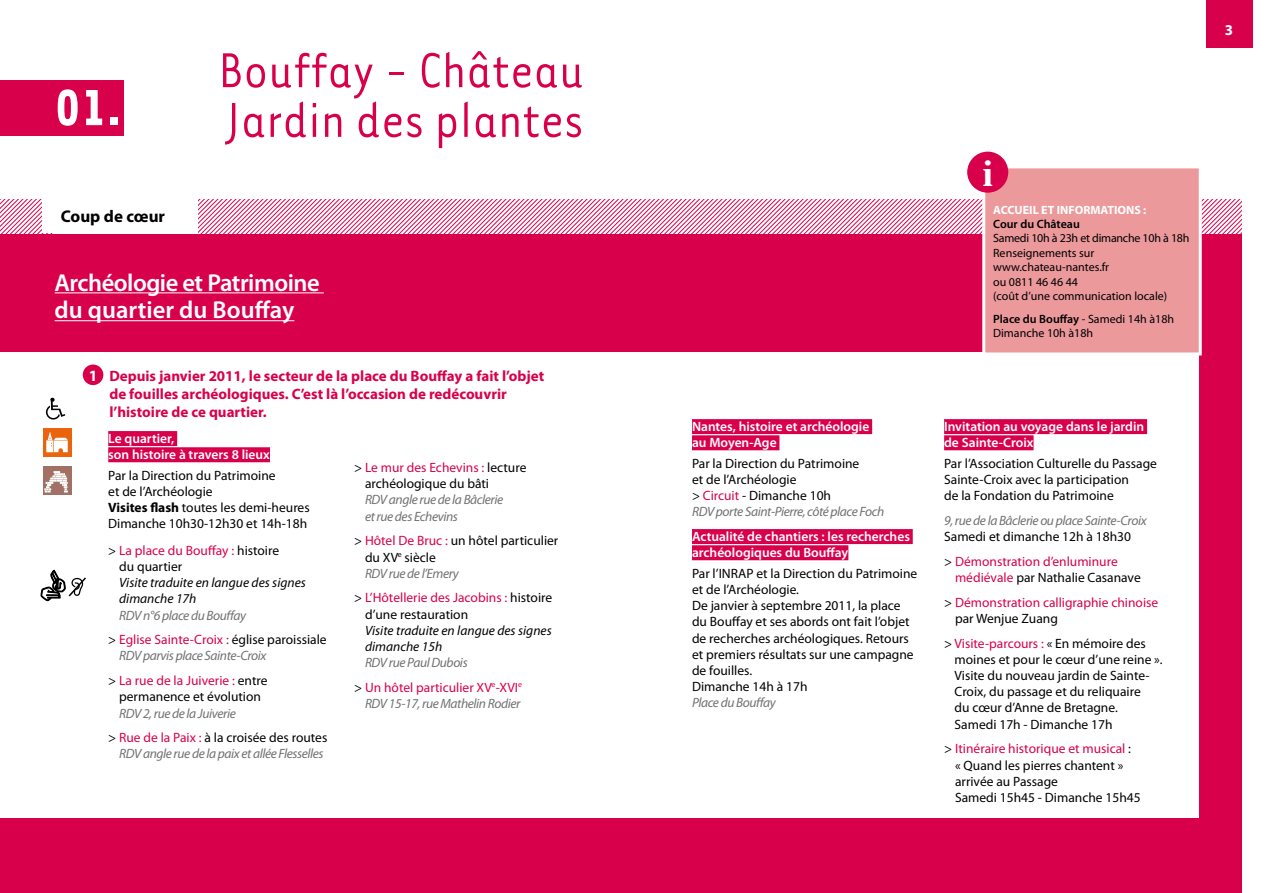
<style>
.page{position:relative;width:1276px;height:893px;background:#fff}
.page>*{position:absolute;margin:0;border:0;box-sizing:border-box;transform-origin:0 0}
.t1{font:56.4px "Tarzana Narrow";color:#d9004b}
.t2{font:700 37.5px "Times";color:#fff}
.t3{font:600 24.6px/27.9px "Myriad Pro";letter-spacing:-.02em;color:#fff}
.t4{font:700 16.95px "Myriad Pro";color:#000}
.t5{font:700 15px/18px "Myriad Pro";color:#d9004b}
.t6{font:700 15px "Myriad Pro";color:#fff}
.t7{font:13.5px/16.2px "Myriad Pro";color:#000}
.t8{font:italic 13.5px/24.8px "Myriad Pro";letter-spacing:-.03em;color:#707172}
.t9{font:600 13.5px/16.2px "Myriad Pro";color:#fff}
.t10{font:13.5px/24.8px "Myriad Pro";color:#d9004b}
.t11{font:italic 13.5px/16.2px "Myriad Pro";color:#000}
.t12{font:12px/14.4px "Myriad Pro";color:#000}
.t13{font:700 12px "Myriad Pro";color:#fff}
.t14{font:600 12px "Myriad Pro";color:#000}
.s1{font-size:15.75px;color:#fff}
.s2{font-weight:700}
.s3{color:#d9004b}
.s4{font-style:normal;color:#000}
.s5{font-style:normal;color:#d9004b}
.s6{font-style:italic;color:#707172}
.s7{color:#000}
.s8{font-weight:600}
</style>
<div class="page">
<div style="left:0;top:235px;width:1242px;height:658px;background:#d9004b"></div>
<div style="left:0;top:353px;width:646px;height:465px;background:#fff"></div>
<div style="left:640px;top:353px;width:558px;height:465px;background:#fff"></div>
<svg style="left:198px;top:200px;width:1044px;height:34px"></svg>
<svg style="left:0;top:200px;width:53px;height:34px"></svg>
<div style="left:0;top:80px;width:123px;height:55px;background:#d9004b"></div>
<hr style="left:55px;top:293px;width:269px;height:1px;background:#fff">
<hr style="left:55px;top:320px;width:239px;height:1px;background:#fff">
<div style="left:108px;top:431px;width:69px;height:15px;background:#d9004b"></div>
<div style="left:108px;top:447px;width:162px;height:15px;background:#d9004b"></div>
<div style="left:83px;top:365px;width:20px;height:20px;background:#d9004b;border-radius:50%"></div>
<div style="left:692px;top:419px;width:180px;height:15px;background:#d9004b"></div>
<div style="left:692px;top:435px;width:87px;height:15px;background:#d9004b"></div>
<div style="left:692px;top:529px;width:220px;height:15px;background:#d9004b"></div>
<div style="left:692px;top:545px;width:156px;height:15px;background:#d9004b"></div>
<div style="left:944px;top:419px;width:203px;height:15px;background:#d9004b"></div>
<div style="left:944px;top:435px;width:89px;height:15px;background:#d9004b"></div>
<div style="left:1205px;top:0;width:47px;height:47px;background:#d9004b"></div>
<div style="left:43px;top:193px;width:144px;height:40px;background:#fff"></div>
<div style="left:982px;top:165px;width:219px;height:190px;background:#ec999c;border:3px solid #fff"></div>
<svg style="left:46px;top:398px;width:19px;height:22px"></svg>
<div style="left:43px;top:428px;width:28px;height:29px;background:#ea640d"></div>
<svg style="left:46px;top:432px;width:22px;height:20px"></svg>
<div style="left:43px;top:466px;width:28px;height:29px;background:#a07164"></div>
<svg style="left:44px;top:471px;width:24px;height:21px"></svg>
<svg style="left:41px;top:570px;width:45px;height:31px"></svg>
<div style="left:967px;top:152px;width:41px;height:41px;background:#d9004b;border-radius:50%"></div>
<h1 class="t1" style="left:218px;top:36px;width:367px">Bouffay - Château</h1>
<h1 class="t1" style="left:55px;top:86px;width:531px"><sup>01.</sup> Jardin des plantes</h1>
<p class="t4" style="left:61px;top:207px;width:106px">Coup de cœur</p>
<h3 class="t3" style="left:55px;top:268px;width:266px">Archéologie et Patrimoine du quartier du Bouffay</h3>
<p class="t5" style="left:109px;top:367px;width:436px;text-indent:-21px"><span class="s1">1</span> Depuis janvier 2011, le secteur de la place du Bouffay a fait l’objet de fouilles archéologiques. C’est là l’occasion de redécouvrir l’histoire de ce quartier.</p>
<p class="t9" style="left:108px;top:430px;width:163px">Le quartier,<br>son histoire à travers 8 lieux</p>
<p class="t7" style="left:108px;top:467px;width:203px">Par la Direction du Patrimoine<br>et de l’Archéologie<br><span class="s2">Visites flash</span> toutes les demi-heures<br>Dimanche 10h30-12h30 et 14h-18h</p>
<p class="t7" style="left:119px;top:542px;width:161px;text-indent:-11px">&gt; <span class="s3">La place du Bouffay :</span> histoire du quartier</p>
<p class="t11" style="left:119px;top:574px;width:188px">Visite traduite en langue des signes dimanche 17h</p>
<p class="t8" style="left:108px;top:602px;width:220px;text-indent:11px">RDV n°6 place du Bouffay<br><span class="s4">&gt;</span> <span class="s5">Eglise Sainte-Croix :</span> <span class="s4">église paroissiale</span></p>
<p class="t8" style="left:108px;top:643px;width:161px;text-align:right">RDV parvis place Sainte-Croix<br><span class="s4">&gt;</span> <span class="s5">La rue de la Juiverie :</span> <span class="s4">entre</span></p>
<p class="t7" style="left:119px;top:688px;width:143px">permanence et évolution</p>
<p class="t8" style="left:108px;top:700px;width:221px;text-indent:11px">RDV 2, rue de la Juiverie<br><span class="s4">&gt;</span> <span class="s5">Rue de la Paix :</span> <span class="s4">à la croisée des routes</span></p>
<p class="t8" style="left:119px;top:741px;width:206px">RDV angle rue de la paix et allée Flesselles</p>
<p class="t7" style="left:365px;top:459px;width:163px;text-indent:-11px">&gt; <span class="s3">Le mur des Echevins :</span> lecture archéologique du bâti</p>
<p class="t8" style="left:365px;top:492px;width:140px;line-height:16.2px">RDV angle rue de la Bâclerie et rue des Echevins</p>
<p class="t7" style="left:365px;top:532px;width:195px;text-indent:-11px">&gt; <span class="s3">Hôtel De Bruc :</span> un hôtel particulier du XV<sup>e</sup> siècle<br><span class="s6">RDV rue de l’Emery</span></p>
<p class="t7" style="left:365px;top:590px;width:189px;text-indent:-11px">&gt; <span class="s3">L’Hôtellerie des Jacobins :</span> histoire d’une restauration</p>
<p class="t11" style="left:365px;top:622px;width:188px">Visite traduite en langue des signes dimanche 15h</p>
<p class="t10" style="left:354px;top:650px;width:169px;text-indent:11px"><span class="s6">RDV rue Paul Dubois<br></span><span class="s7">&gt;</span> Un hôtel particulier XV<sup>e</sup>-XVI<sup>e</sup></p>
<p class="t8" style="left:365px;top:691px;width:157px">RDV 15-17, rue Mathelin Rodier</p>
<p class="t6" style="left:1225px;top:22px;width:10px">3</p>
<h2 class="t2" style="left:983px;top:137px;width:12px">i</h2>
<p class="t13" style="left:993px;top:203px;width:155px">ACCUEIL ET INFORMATIONS :</p>
<p class="t14" style="left:993px;top:216px;width:88px">Cour du Château</p>
<p class="t12" style="left:993px;top:231px;width:198px">Samedi 10h à 23h et dimanche 10h à 18h<br>Renseignements sur www.chateau-nantes.fr<br>ou 0811 46 46 44<br>(coût d’une communication locale)</p>
<p class="t12" style="left:993px;top:311px;width:182px"><span class="s8">Place du Bouffay</span> - Samedi 14h à18h<br>Dimanche 10h à18h</p>
<p class="t9" style="left:692px;top:418px;width:179px">Nantes, histoire et archéologie au Moyen-Age</p>
<p class="t7" style="left:692px;top:455px;width:194px">Par la Direction du Patrimoine<br>et de l’Archéologie<br>&gt; <span class="s3">Circuit</span> - Dimanche 10h<br><span class="s6">RDV porte Saint-Pierre, côté place Foch</span></p>
<p class="t9" style="left:692px;top:528px;width:219px">Actualité de chantiers : les recherches archéologiques du Bouffay</p>
<p class="t7" style="left:692px;top:565px;width:227px">Par l’INRAP et la Direction du Patrimoine et de l’Archéologie.<br>De janvier à septembre 2011, la place du Bouffay et ses abords ont fait l’objet de recherches archéologiques. Retours et premiers résultats sur une campagne de fouilles.<br>Dimanche 14h à 17h</p>
<p class="t8" style="left:692px;top:690px;width:85px">Place du Bouffay</p>
<p class="t9" style="left:944px;top:418px;width:202px">Invitation au voyage dans le jardin de Sainte-Croix</p>
<p class="t7" style="left:944px;top:455px;width:214px">Par l’Association Culturelle du Passage<br>Sainte-Croix avec la participation<br>de la Fondation du Patrimoine</p>
<p class="t8" style="left:944px;top:508px;width:204px">9, rue de la Bâclerie ou place Sainte-Croix</p>
<p class="t7" style="left:944px;top:524px;width:188px;line-height:24.8px">Samedi et dimanche 12h à 18h30 &gt; <span class="s3">Démonstration d’enluminure</span></p>
<p class="t10" style="left:944px;top:565px;width:216px;text-align:center">médiévale <span class="s7">par Nathalie Casanave<br>&gt;</span> Démonstration calligraphie chinoise</p>
<p class="t7" style="left:944px;top:606px;width:203px;line-height:24.8px;text-indent:11px">par Wenjue Zuang<br>&gt; <span class="s3">Visite-parcours :</span> « En mémoire des</p>
<p class="t7" style="left:954px;top:651px;width:210px">moines et pour le cœur d’une reine ».<br>Visite du nouveau jardin de Sainte-<br>Croix, du passage et du reliquaire<br>du cœur d’Anne de Bretagne.<br>Samedi 17h - Dimanche 17h</p>
<p class="t7" style="left:955px;top:740px;width:187px;text-indent:-11px">&gt; <span class="s3">Itinéraire historique et musical</span> :<br>« Quand les pierres chantent » arrivée au Passage<br>Samedi 15h45 - Dimanche 15h45</p>
</div>
